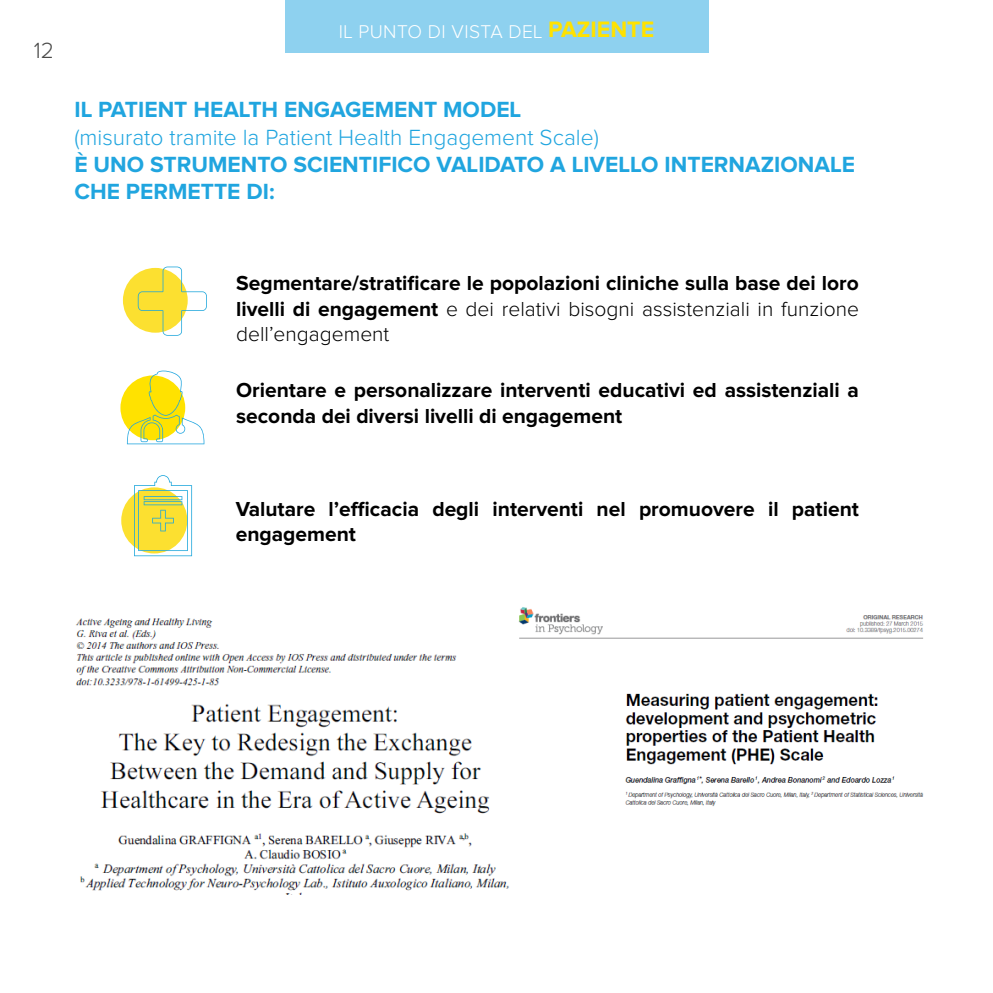
<style>
.page{position:relative;width:993px;height:993px;background:#fff}
.page>*{position:absolute;margin:0;border:0;box-sizing:border-box;transform-origin:0 0}
.t1{font:700 22.75px/27.3px "Proxima Nova";color:#20a5df}
.t2{font:300 22.75px "Proxima Nova";color:#20a5df}
.t3{font:300 22.75px "Proxima Nova";color:#4a4a49}
.t4{font:700 21px/25.2px "Proxima Nova";color:#000}
.t5{font:300 19.07px "Proxima Nova";letter-spacing:.02em;color:#fff}
.s1{font-weight:700;font-size:23.1px;color:#ffe200}
.s2{font-weight:300}
</style>
<div class="page">
<div style="left:123px;top:268px;width:65px;height:64px;background:#fce030;border-radius:50%"></div>
<svg style="left:138px;top:266px;width:69px;height:69px"></svg>
<div style="left:120px;top:375px;width:65px;height:65px;background:#ffe200;border-radius:50%"></div>
<svg style="left:127px;top:370px;width:77px;height:74px"></svg>
<div style="left:121px;top:487px;width:66px;height:66px;background:#fce030;border-radius:50%"></div>
<svg style="left:134px;top:475px;width:58px;height:81px"></svg>
<img style="left:75px;top:618px;width:434px;height:275px">
<img style="left:505px;top:607px;width:419px;height:211px">
<div style="left:285px;top:0;width:422px;height:52px;background:#8ed1ef"></div>
<p class="t3" style="left:34px;top:38px;width:22px">12</p>
<p class="t5" style="left:338px;top:21px;width:317px">IL PUNTO DI VISTA DEL <span class="s1">PAZIENTE</span></p>
<p class="t1" style="left:74px;top:97px;width:448px">IL PATIENT HEALTH ENGAGEMENT MODEL</p>
<p class="t2" style="left:74px;top:124px;width:525px">(misurato tramite la Patient Health Engagement Scale)</p>
<p class="t1" style="left:74px;top:151px;width:781px">È UNO STRUMENTO SCIENTIFICO VALIDATO A LIVELLO INTERNAZIONALE<br>CHE PERMETTE DI:</p>
<p class="t4" style="left:236px;top:271px;width:624px;text-align:justify">Segmentare/stratificare le popolazioni cliniche sulla base dei loro livelli di engagement <span class="s2">e dei relativi bisogni assistenziali in funzione dell’engagement</span></p>
<p class="t4" style="left:236px;top:378px;width:624px">Orientare e personalizzare interventi educativi ed assistenziali a seconda dei diversi livelli di engagement</p>
<p class="t4" style="left:236px;top:496px;width:624px">Valutare l’efficacia degli interventi nel promuovere il patient engagement</p>
</div>
